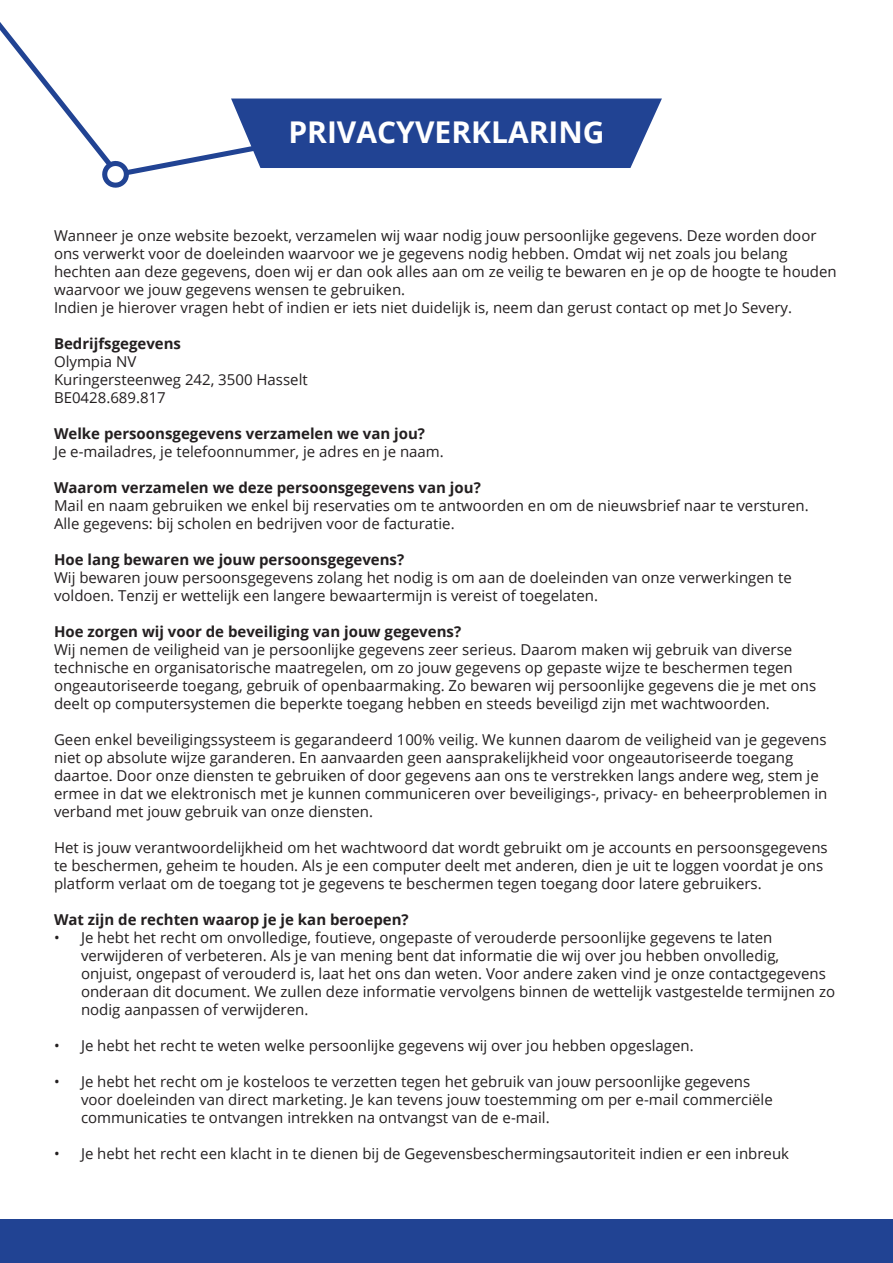
<style>
.page{position:relative;width:893px;height:1263px;background:#fff}
.page>*{position:absolute;margin:0;border:0;box-sizing:border-box;transform-origin:0 0}
.t1{font:700 30px "Open Sans";color:#fff}
.t2{font:15px/18px "Open Sans";color:#231f20}
.t3{font:700 15px "Open Sans";color:#231f20}
</style>
<div class="page">
<svg style="left:0;top:22px;width:339px;height:157px"></svg>
<svg style="left:98px;top:157px;width:30px;height:31px"></svg>
<svg style="left:231px;top:99px;width:431px;height:69px;background:#304f9a"></svg>
<div style="left:0;top:1220px;width:893px;height:43px;background:#214393"></div>
<h1 class="t1" style="left:288px;top:111px;width:318px">PRIVACYVERKLARING</h1>
<p class="t2" style="left:54px;top:226px;width:784px">Wanneer je onze website bezoekt, verzamelen wij waar nodig jouw persoonlijke gegevens. Deze worden door ons verwerkt voor de doeleinden waarvoor we je gegevens nodig hebben. Omdat wij net zoals jou belang hechten aan deze gegevens, doen wij er dan ook alles aan om ze veilig te bewaren en je op de hoogte te houden waarvoor we jouw gegevens wensen te gebruiken.<br>Indien je hierover vragen hebt of indien er iets niet duidelijk is, neem dan gerust contact op met Jo Severy.</p>
<p class="t3" style="left:54px;top:333px;width:129px">Bedrijfsgegevens</p>
<p class="t2" style="left:54px;top:352px;width:255px">Olympia NV<br>Kuringersteenweg 242, 3500 Hasselt<br>BE0428.689.817</p>
<p class="t3" style="left:54px;top:423px;width:373px">Welke persoonsgegevens verzamelen we van jou?</p>
<p class="t2" style="left:54px;top:442px;width:391px">Je e-mailadres, je telefoonnummer, je adres en je naam.</p>
<p class="t3" style="left:54px;top:477px;width:428px">Waarom verzamelen we deze persoonsgegevens van jou?</p>
<p class="t2" style="left:54px;top:496px;width:756px">Mail en naam gebruiken we enkel bij reservaties om te antwoorden en om de nieuwsbrief naar te versturen.<br>Alle gegevens: bij scholen en bedrijven voor de facturatie.</p>
<p class="t3" style="left:54px;top:549px;width:352px">Hoe lang bewaren we jouw persoonsgegevens?</p>
<p class="t2" style="left:54px;top:568px;width:739px">Wij bewaren jouw persoonsgegevens zolang het nodig is om aan de doeleinden van onze verwerkingen te voldoen. Tenzij er wettelijk een langere bewaartermijn is vereist of toegelaten.</p>
<p class="t3" style="left:54px;top:621px;width:409px">Hoe zorgen wij voor de beveiliging van jouw gegevens?</p>
<p class="t2" style="left:54px;top:640px;width:764px">Wij nemen de veiligheid van je persoonlijke gegevens zeer serieus. Daarom maken wij gebruik van diverse technische en organisatorische maatregelen, om zo jouw gegevens op gepaste wijze te beschermen tegen ongeautoriseerde toegang, gebruik of openbaarmaking. Zo bewaren wij persoonlijke gegevens die je met ons deelt op computersystemen die beperkte toegang hebben en steeds beveiligd zijn met wachtwoorden.</p>
<p class="t2" style="left:54px;top:730px;width:775px">Geen enkel beveiligingssysteem is gegarandeerd 100% veilig. We kunnen daarom de veiligheid van je gegevens niet op absolute wijze garanderen. En aanvaarden geen aansprakelijkheid voor ongeautoriseerde toegang daartoe. Door onze diensten te gebruiken of door gegevens aan ons te verstrekken langs andere weg, stem je ermee in dat we elektronisch met je kunnen communiceren over beveiligings-, privacy- en beheerproblemen in verband met jouw gebruik van onze diensten.</p>
<p class="t2" style="left:54px;top:838px;width:775px">Het is jouw verantwoordelijkheid om het wachtwoord dat wordt gebruikt om je accounts en persoonsgegevens te beschermen, geheim te houden. Als je een computer deelt met anderen, dien je uit te loggen voordat je ons platform verlaat om de toegang tot je gegevens te beschermen tegen toegang door latere gebruikers.</p>
<p class="t3" style="left:54px;top:909px;width:356px">Wat zijn de rechten waarop je je kan beroepen?</p>
<p class="t2" style="left:81px;top:928px;width:756px;text-indent:-27px">• Je hebt het recht om onvolledige, foutieve, ongepaste of verouderde persoonlijke gegevens te laten verwijderen of verbeteren. Als je van mening bent dat informatie die wij over jou hebben onvolledig,<br>onjuist, ongepast of verouderd is, laat het ons dan weten. Voor andere zaken vind je onze contactgegevens onderaan dit document. We zullen deze informatie vervolgens binnen de wettelijk vastgestelde termijnen zo nodig aanpassen of verwijderen.</p>
<p class="t2" style="left:54px;top:1036px;width:641px">• Je hebt het recht te weten welke persoonlijke gegevens wij over jou hebben opgeslagen.</p>
<p class="t2" style="left:81px;top:1072px;width:693px;text-indent:-27px">• Je hebt het recht om je kosteloos te verzetten tegen het gebruik van jouw persoonlijke gegevens voor doeleinden van direct marketing. Je kan tevens jouw toestemming om per e-mail commerciële communicaties te ontvangen intrekken na ontvangst van de e-mail.</p>
<p class="t2" style="left:54px;top:1144px;width:737px">• Je hebt het recht een klacht in te dienen bij de Gegevensbeschermingsautoriteit indien er een inbreuk</p>
</div>
